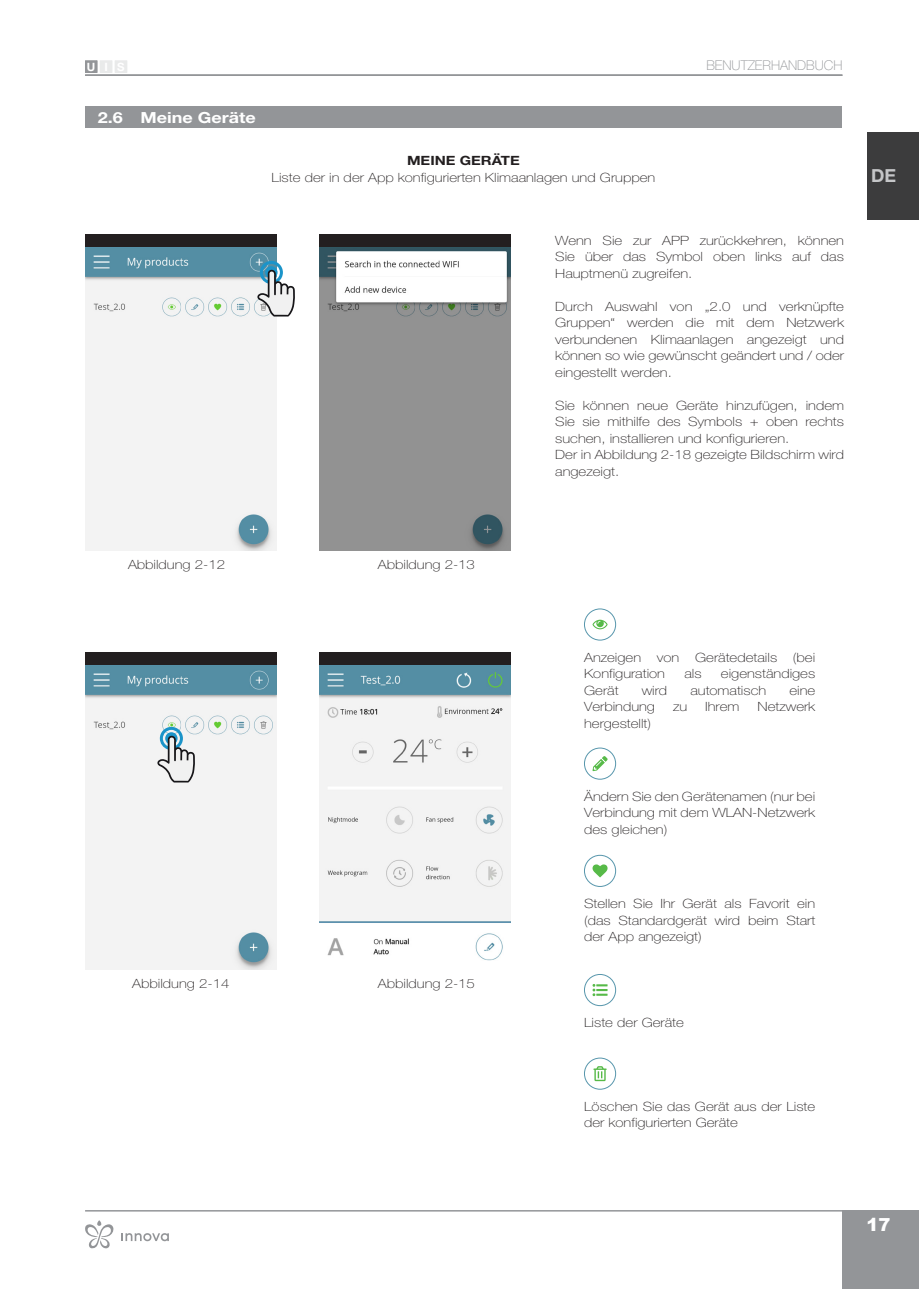
<style>
.page{position:relative;width:919px;height:1289px;background:#fff}
.page>*{position:absolute;margin:0;border:0;box-sizing:border-box;transform-origin:0 0}
.t1{font:900 18px "Arial";color:#fff}
.t2{font:700 18px "Helvetica Neue LT Std";color:#c5c6c8}
.t3{font:700 15.3px "Helvetica Neue LT Std";color:#fff;scale:1.18 1}
.t4{font:100 13.5px "Helvetica Neue LT Std";color:#939598}
.t5{font:100 12.75px/16.5px "Helvetica Neue LT Std";color:#231f20;text-align:justify;scale:1.18 1}
.t6{font:700 12.75px "Helvetica Neue LT Std";color:#231f20;scale:1.18 1}
.t7{font:700 11.4px "Helvetica Neue LT Std";color:#fff}
</style>
<div class="page">
<hr style="left:85px;top:1209px;width:757px;height:2px;background:#939598">
<div style="left:842px;top:1209px;width:76px;height:79px;background:#939598"></div>
<hr style="left:85px;top:74px;width:757px;height:2px;background:#939598">
<div style="left:115px;top:61px;width:12px;height:11px;background:#e9eaea"></div>
<div style="left:100px;top:61px;width:12px;height:11px;background:#e9eaea"></div>
<div style="left:85px;top:61px;width:12px;height:11px;background:#939598"></div>
<div style="left:85px;top:60px;width:12px;height:13px;border:1px solid #939598"></div>
<div style="left:85px;top:106px;width:756px;height:22px;background:#939598"></div>
<div style="left:866px;top:132px;width:52px;height:87px;background:#3c3c3d"></div>
<img style="left:85px;top:246px;width:191px;height:305px">
<div style="left:85px;top:234px;width:191px;height:12px;background:#231f20"></div>
<img style="left:85px;top:665px;width:191px;height:304px">
<div style="left:85px;top:652px;width:191px;height:13px;background:#231f20"></div>
<img style="left:319px;top:246px;width:191px;height:305px">
<div style="left:319px;top:234px;width:191px;height:12px;background:#231f20"></div>
<svg style="left:257px;top:261px;width:38px;height:55px"></svg>
<svg style="left:157px;top:726px;width:38px;height:56px"></svg>
<img style="left:319px;top:665px;width:191px;height:296px">
<div style="left:319px;top:652px;width:191px;height:13px;background:#231f20"></div>
<div style="left:584px;top:974px;width:32px;height:31px;border:1px solid #5796ac;border-radius:50%"></div>
<svg style="left:592px;top:984px;width:15px;height:12px"></svg>
<div style="left:584px;top:1057px;width:32px;height:32px;border:1px solid #5796ac;border-radius:50%"></div>
<svg style="left:593px;top:1066px;width:13px;height:15px"></svg>
<div style="left:584px;top:608px;width:32px;height:32px;border:1px solid #5796ac;border-radius:50%"></div>
<svg style="left:592px;top:619px;width:15px;height:10px"></svg>
<div style="left:584px;top:747px;width:32px;height:32px;border:1px solid #5796ac;border-radius:50%"></div>
<svg style="left:592px;top:756px;width:15px;height:15px"></svg>
<div style="left:584px;top:855px;width:32px;height:31px;border:1px solid #5796ac;border-radius:50%"></div>
<svg style="left:592px;top:864px;width:15px;height:13px"></svg>
<svg style="left:121px;top:1233px;width:48px;height:8px"></svg>
<svg style="left:85px;top:1220px;width:29px;height:28px"></svg>
<p class="t7" style="left:87px;top:60px;width:39px">UIS</p>
<p class="t3" style="left:98px;top:108px;width:23px">2.6</p>
<p class="t3" style="left:140px;top:108px;width:99px">Meine Geräte</p>
<p class="t6" style="left:407px;top:153px;width:97px">MEINE GERÄTE</p>
<p class="t5" style="left:271px;top:169px;width:326px">Liste der in der App konfigurierten Klimaanlagen und Gruppen</p>
<p class="t4" style="left:706px;top:57px;width:137px">BENUTZERHANDBUCH</p>
<p class="t5" style="left:555px;top:232px;width:246px">Wenn Sie zur APP zurückkehren, können Sie über das Symbol oben links auf das Hauptmenü zugreifen.</p>
<p class="t5" style="left:555px;top:298px;width:246px">Durch Auswahl von „2.0 und verknüpfte Gruppen“ werden die mit dem Netzwerk verbundenen Klimaanlagen angezeigt und können so wie gewünscht geändert und / oder eingestellt werden.</p>
<p class="t5" style="left:555px;top:397px;width:246px;text-align:left">Sie können neue Geräte hinzufügen, indem Sie sie mithilfe des Symbols + oben rechts suchen, installieren und konfigurieren.<br>Der in Abbildung 2-18 gezeigte Bildschirm wird angezeigt.</p>
<h1 class="t2" style="left:871px;top:164px;width:27px">DE</h1>
<p class="t5" style="left:128px;top:556px;width:84px">Abbildung 2-12</p>
<p class="t5" style="left:132px;top:974px;width:84px">Abbildung 2-14</p>
<p class="t5" style="left:378px;top:556px;width:84px">Abbildung 2-13</p>
<p class="t5" style="left:378px;top:974px;width:84px">Abbildung 2-15</p>
<p class="t5" style="left:584px;top:649px;width:197px">Anzeigen von Gerätedetails (bei<br>Konfiguration</p>
<p class="t5" style="left:684px;top:665px;width:16px">als</p>
<p class="t5" style="left:721px;top:665px;width:81px">eigenständiges</p>
<p class="t5" style="left:584px;top:682px;width:31px">Gerät</p>
<p class="t5" style="left:641px;top:682px;width:23px">wird</p>
<p class="t5" style="left:690px;top:682px;width:66px">automatisch</p>
<p class="t5" style="left:789px;top:682px;width:23px">eine</p>
<p class="t5" style="left:584px;top:698px;width:62px">Verbindung</p>
<p class="t5" style="left:673px;top:698px;width:14px">zu</p>
<p class="t5" style="left:705px;top:698px;width:31px">Ihrem</p>
<p class="t5" style="left:757px;top:698px;width:50px">Netzwerk</p>
<p class="t5" style="left:584px;top:715px;width:58px">hergestellt)</p>
<p class="t5" style="left:584px;top:788px;width:197px">Ändern Sie den Gerätenamen (nur bei Verbindung mit dem WLAN-Netzwerk des gleichen)</p>
<p class="t5" style="left:584px;top:895px;width:197px">Stellen Sie Ihr Gerät als Favorit ein (das Standardgerät wird beim Start der App angezeigt)</p>
<p class="t5" style="left:584px;top:1014px;width:86px">Liste der Geräte</p>
<p class="t5" style="left:584px;top:1098px;width:197px">Löschen Sie das Gerät aus der Liste der konfigurierten Geräte</p>
<h1 class="t1" style="left:866px;top:1211px;width:26px">17</h1>
</div>
